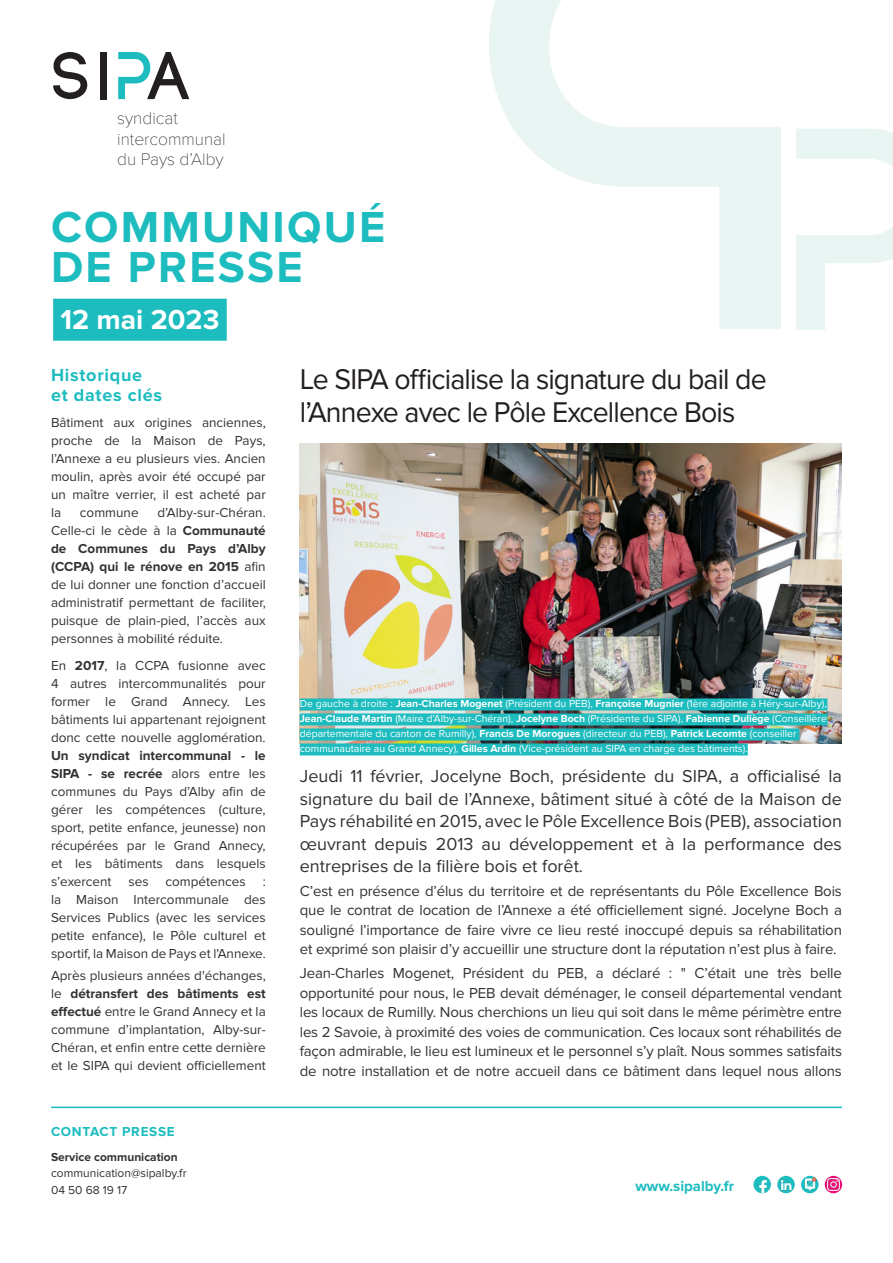
<style>
.page{position:relative;width:893px;height:1263px;background:#fff}
.page>*{position:absolute;margin:0;border:0;box-sizing:border-box;transform-origin:0 0}
.t1{font:700 45px "Proxima Nova";letter-spacing:.05em;color:#1cbcbf}
.Chapeau{font:29.7px/33px "Proxima Nova";letter-spacing:-.03em;color:#231f20;scale:.96 1}
.t2{font:700 28.5px "Proxima Nova";color:#fff}
.Chapeau-2{font:18px/22.5px "Proxima Nova";color:#333233;text-align:justify}
.Chapeau-3{font:700 18px/19.5px "Proxima Nova";letter-spacing:.04em;color:#1cbcbf}
.t3{font:100 17.4px "Proxima Nova T";color:#231f20}
.Chapeau-4{font:15px/19.5px "Proxima Nova";letter-spacing:-.01em;color:#333233;text-align:justify}
.t4{font:700 15px "Proxima Nova";color:#1cbcbf}
.Chapeau-5{font:13.5px/18px "Proxima Nova";color:#333233;text-align:justify}
.t5{font:700 13.5px "Proxima Nova";letter-spacing:.05em;color:#1cbcbf}
.Chapeau-6{font:12px "Proxima Nova";color:#333233}
.Chapeau-7{font:700 12px "Proxima Nova";color:#333233}
.t6{font:10.5px/15px "Proxima Nova";color:#fff}
.s1{font-weight:700}
</style>
<div class="page">
<svg style="left:53px;top:52px;width:34px;height:47px"></svg>
<div style="left:100px;top:52px;width:7px;height:47px;background:#231f20"></div>
<svg style="left:118px;top:52px;width:71px;height:47px"></svg>
<div style="left:53px;top:299px;width:174px;height:42px;background:#1cbcbf"></div>
<hr style="left:51px;top:1106px;width:791px;height:2px;background:#1cbcbf">
<svg style="left:796px;top:129px;width:97px;height:201px"></svg>
<svg style="left:489px;top:0;width:292px;height:329px"></svg>
<img style="left:300px;top:443px;width:542px;height:300px">
<div style="left:753px;top:1176px;width:18px;height:17px;background:#1cbcbf;border-radius:50%"></div>
<img style="left:756px;top:1180px;width:14px;height:13px">
<div style="left:777px;top:1176px;width:18px;height:17px;background:#1cbcbf;border-radius:50%"></div>
<svg style="left:779px;top:1178px;width:13px;height:13px"></svg>
<img style="left:801px;top:1176px;width:18px;height:17px;border-radius:9px">
<svg style="left:825px;top:1176px;width:17px;height:17px"></svg>
<svg style="left:828px;top:1179px;width:11px;height:11px"></svg>
<div style="left:300px;top:698px;width:527px;height:12px;background:#1cbcbf"></div>
<div style="left:300px;top:713px;width:527px;height:12px;background:#1cbcbf"></div>
<div style="left:300px;top:728px;width:499px;height:12px;background:#1cbcbf"></div>
<div style="left:300px;top:743px;width:448px;height:12px;background:#1cbcbf"></div>
<p class="t3" style="left:117px;top:109px;width:62px">syndicat</p>
<p class="t3" style="left:117px;top:129px;width:110px">intercommunal</p>
<p class="t3" style="left:117px;top:149px;width:108px">du Pays d’Alby</p>
<p class="t1" style="left:51px;top:201px;width:336px">COMMUNIQUÉ</p>
<p class="t1" style="left:51px;top:241px;width:253px">DE PRESSE</p>
<p class="t2" style="left:60px;top:303px;width:160px">12 mai 2023</p>
<p class="Chapeau-3" style="left:51px;top:366px;width:112px">Historique et dates clés</p>
<p class="Chapeau-5" style="left:51px;top:414px;width:216px">Bâtiment aux origines anciennes, proche de la Maison de Pays, l’Annexe a eu plusieurs vies. Ancien moulin, après avoir été occupé par un maître verrier, il est acheté par la</p>
<p class="Chapeau" style="left:300px;top:363px;width:488px">Le SIPA officialise la signature du bail de l’Annexe avec le Pôle Excellence Bois</p>
<p class="Chapeau-5" style="left:51px;top:504px;width:216px;text-indent:106px">d’Alby-sur-Chéran.<br>Celle-ci le cède à la <span class="s1">Communauté de Communes du Pays d’Alby (CCPA) qui le rénove en 2015</span> afin de lui donner une fonction d’accueil administratif permettant de faciliter, puisque de plain-pied, l’accès aux personnes à mobilité réduite.</p>
<p class="Chapeau-5" style="left:51px;top:656px;width:216px">En <span class="s1">2017</span>, la CCPA fusionne avec 4 autres intercommunalités pour former le Grand Annecy. Les bâtiments lui appartenant rejoignent donc cette nouvelle agglomération.<br><span class="s1">Un syndicat intercommunal - le SIPA - se recrée</span> alors entre les communes du Pays d’Alby afin de gérer les compétences (culture, sport, petite enfance, jeunesse) non récupérées par le Grand Annecy, et les bâtiments dans lesquels s’exercent</p>
<p class="Chapeau-5" style="left:80px;top:504px;width:60px">commune</p>
<p class="t6" style="left:300px;top:697px;width:529px">De gauche à droite : <span class="s1">Jean-Charles Mogenet</span> (Président du PEB), <span class="s1">Françoise Mugnier</span> (1ère adjointe à Héry-sur-Alby), <span class="s1">Jean-Claude Martin</span> (Maire d’Alby-sur-Chéran), <span class="s1">Jocelyne Boch</span> (Présidente du SIPA), <span class="s1">Fabienne Duliège</span> (Conseillère départementale du canton de Rumilly), <span class="s1">Francis De Morogues</span> (directeur du PEB), <span class="s1">Patrick Lecomte</span> (conseiller communautaire au Grand Annecy), <span class="s1">Gilles Ardin</span> (Vice-président au SIPA en charge des bâtiments).</p>
<p class="Chapeau-2" style="left:300px;top:765px;width:544px">Jeudi 11 février, Jocelyne Boch, présidente du SIPA, a officialisé la signature du bail de l’Annexe, bâtiment situé à côté de la Maison de Pays réhabilité en 2015, avec le Pôle Excellence Bois (PEB), association œuvrant depuis 2013 au développement et à la performance des entreprises de la filière bois et forêt.</p>
<p class="Chapeau-4" style="left:300px;top:881px;width:544px">C’est en présence d’élus du territoire et de représentants du Pôle Excellence Bois que le contrat de location de l’Annexe a été officiellement signé. Jocelyne Boch a souligné l’importance de faire vivre ce lieu resté inoccupé depuis sa réhabilitation et exprimé son plaisir d’y accueillir une structure dont la réputation n’est plus à faire.</p>
<p class="Chapeau-4" style="left:300px;top:964px;width:544px">Jean-Charles Mogenet, Président du PEB, a déclaré : " C’était une très belle opportunité pour nous, le PEB devait déménager, le conseil départemental vendant les locaux de Rumilly. Nous cherchions un lieu qui soit dans le même périmètre entre les 2 Savoie, à proximité des voies de communication. Ces locaux sont réhabilités de façon admirable, le lieu est lumineux et le personnel s’y plaît. Nous sommes satisfaits de notre installation et de notre accueil dans ce bâtiment dans lequel nous allons</p>
<p class="Chapeau-5" style="left:128px;top:872px;width:22px">ses</p>
<p class="Chapeau-5" style="left:166px;top:872px;width:82px">compétences</p>
<p class="Chapeau-5" style="left:51px;top:872px;width:216px;text-indent:212px">: la Maison Intercommunale des Services Publics (avec les services petite enfance), le Pôle culturel et sportif, la Maison de Pays et l'Annexe.</p>
<p class="Chapeau-5" style="left:51px;top:966px;width:216px">Après plusieurs années d'échanges, le <span class="s1">détransfert des bâtiments est effectué</span> entre le Grand Annecy et la commune d’implantation, Alby-sur-Chéran, et enfin entre cette dernière et le SIPA qui devient officiellement</p>
<p class="t5" style="left:51px;top:1123px;width:125px">CONTACT PRESSE</p>
<p class="Chapeau-7" style="left:51px;top:1150px;width:128px">Service communication</p>
<p class="Chapeau-6" style="left:51px;top:1166px;width:137px">communication@sipalby.fr</p>
<p class="Chapeau-6" style="left:51px;top:1183px;width:78px">04 50 68 19 17</p>
<p class="t4" style="left:635px;top:1177px;width:100px">www.sipalby.fr</p>
</div>
